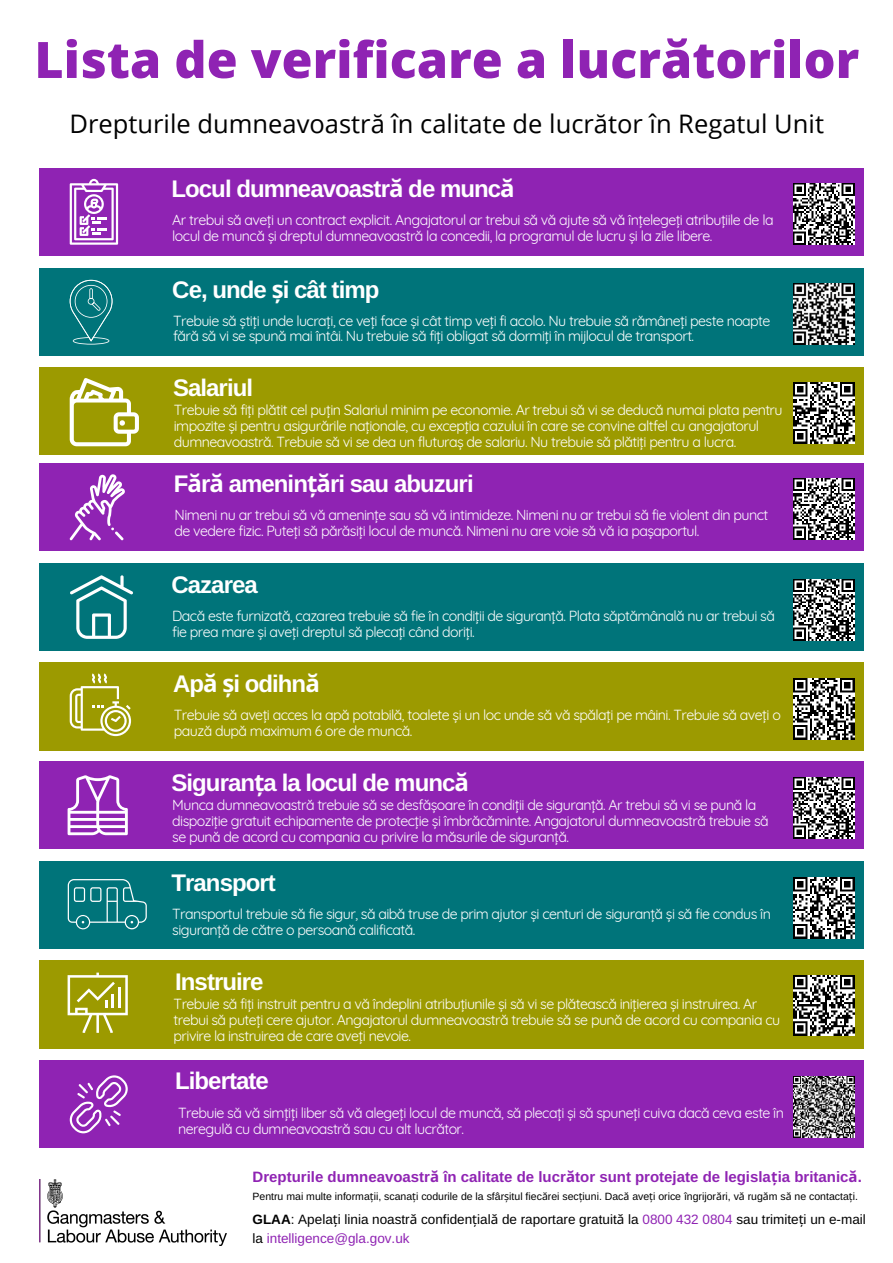
<style>
.page{position:relative;width:893px;height:1263px;background:#fff}
.page>*{position:absolute;margin:0;border:0;box-sizing:border-box;transform-origin:0 0}
.t1{font:800 50.25px "Open Sans";color:#8f23b3}
.t2{font:25.5px "Open Sans";color:#000}
.t3{font:700 24px "Arimo";letter-spacing:-.04em;color:#fff}
.t4{font:700 15px "Arimo";color:#8f23b3}
.t5{font:14.25px/15.8px "Quicksand";letter-spacing:-.04em;color:#fff}
.t6{font:13.5px "Arimo";color:#000}
.t7{font:13.5px "Arimo";color:#8f23b3}
.t8{font:10.5px "Arimo";color:#000}
.s1{font-family:"Noto Sans"}
.s2{font-weight:700}
.s3{color:#8f23b3}
.s4{color:#000}
</style>
<div class="page">
<div style="left:39px;top:268px;width:824px;height:87px;background:#00747a"></div>
<div style="left:39px;top:367px;width:824px;height:87px;background:#9c9a00"></div>
<div style="left:39px;top:168px;width:824px;height:88px;background:#8f23b3"></div>
<img style="left:39px;top:1179px;width:187px;height:66px">
<div style="left:39px;top:563px;width:824px;height:88px;background:#00747a"></div>
<div style="left:39px;top:662px;width:824px;height:88px;background:#9c9a00"></div>
<div style="left:39px;top:463px;width:824px;height:88px;background:#8f23b3"></div>
<div style="left:39px;top:861px;width:824px;height:88px;background:#00747a"></div>
<div style="left:39px;top:960px;width:824px;height:88px;background:#9c9a00"></div>
<div style="left:39px;top:761px;width:824px;height:88px;background:#8f23b3"></div>
<div style="left:39px;top:1060px;width:824px;height:88px;background:#8f23b3"></div>
<svg style="left:70px;top:179px;width:48px;height:66px"></svg>
<svg style="left:70px;top:280px;width:42px;height:65px"></svg>
<svg style="left:70px;top:378px;width:69px;height:68px"></svg>
<svg style="left:70px;top:474px;width:55px;height:66px"></svg>
<svg style="left:70px;top:575px;width:63px;height:64px"></svg>
<svg style="left:68px;top:775px;width:60px;height:60px"></svg>
<svg style="left:70px;top:1075px;width:58px;height:58px"></svg>
<svg style="left:70px;top:673px;width:61px;height:63px"></svg>
<svg style="left:68px;top:879px;width:79px;height:51px"></svg>
<svg style="left:68px;top:972px;width:60px;height:61px"></svg>
<hr style="left:111px;top:994px;width:3px;height:14px;background:#fff">
<hr style="left:118px;top:988px;width:2px;height:20px;background:#fff">
<img style="left:793px;top:878px;width:61px;height:60px">
<img style="left:793px;top:579px;width:62px;height:62px">
<img style="left:793px;top:382px;width:61px;height:61px">
<img style="left:793px;top:777px;width:61px;height:61px">
<img style="left:793px;top:679px;width:61px;height:60px">
<img style="left:793px;top:975px;width:61px;height:61px">
<img style="left:793px;top:478px;width:62px;height:62px">
<img style="left:793px;top:184px;width:61px;height:60px">
<img style="left:793px;top:1077px;width:61px;height:60px">
<img style="left:793px;top:283px;width:62px;height:62px">
<p class="t1" style="left:34px;top:24px;width:826px">Lista de verificare a lucrătorilor</p>
<p class="t2" style="left:70px;top:106px;width:756px">Drepturile dumneavoastră în calitate de lucrător în Regatul Unit</p>
<p class="t3" style="left:171px;top:175px;width:345px">Locul dumneavoastr<span class="s1">ă</span> de munc<span class="s1">ă</span></p>
<p class="t5" style="left:172px;top:212px;width:603px">Ar trebui să aveți un contract explicit. Angajatorul ar trebui să vă ajute să vă înțelegeți atribuțiile de la locul de muncă și dreptul dumneavoastră la concedii, la programul de lucru și la zile libere.</p>
<p class="t3" style="left:172px;top:276px;width:209px">Ce, unde <span class="s1">ș</span>i cât timp</p>
<p class="t5" style="left:173px;top:312px;width:599px">Trebuie să știți unde lucrați, ce veți face și cât timp veți fi acolo. Nu trebuie să rămâneți peste noapte fără să vi se spună mai întâi. Nu trebuie să fiți obligat să dormiți în mijlocul de transport.</p>
<p class="t3" style="left:173px;top:374px;width:81px">Salariul</p>
<p class="t5" style="left:174px;top:402px;width:610px">Trebuie să fiți plătit cel puțin Salariul minim pe economie. Ar trebui să vi se deducă numai plata pentru impozite și pentru asigurările naționale, cu excepția cazului în care se convine altfel cu angajatorul dumneavoastră. Trebuie să vi se dea un fluturaș de salariu. Nu trebuie să plătiți pentru a lucra.</p>
<p class="t3" style="left:174px;top:470px;width:301px">F<span class="s1">ă</span>r<span class="s1">ă</span> amenin<span class="s1">ță</span>ri sau abuzuri</p>
<p class="t5" style="left:175px;top:507px;width:595px">Nimeni nu ar trebui să vă amenințe sau să vă intimideze. Nimeni nu ar trebui să fie violent din punct de vedere fizic. Puteți să părăsiți locul de muncă. Nimeni nu are voie să vă ia pașaportul.</p>
<p class="t3" style="left:171px;top:571px;width:88px">Cazarea</p>
<p class="t5" style="left:172px;top:608px;width:604px">Dacă este furnizată, cazarea trebuie să fie în condiții de siguranță. Plata săptămânală nu ar trebui să fie prea mare și aveți dreptul să plecați când doriți.</p>
<p class="t3" style="left:173px;top:670px;width:148px">Ap<span class="s1">ă ș</span>i odihn<span class="s1">ă</span></p>
<p class="t5" style="left:174px;top:707px;width:608px">Trebuie să aveți acces la apă potabilă, toalete și un loc unde să vă spălați pe mâini. Trebuie să aveți o pauză după maximum 6 ore de muncă.</p>
<p class="t3" style="left:171px;top:769px;width:299px">Siguran<span class="s1">ț</span>a la locul de munc<span class="s1">ă</span></p>
<p class="t5" style="left:172px;top:797px;width:598px">Munca dumneavoastră trebuie să se desfășoare în condiții de siguranță. Ar trebui să vi se pună la dispoziție gratuit echipamente de protecție și îmbrăcăminte. Angajatorul dumneavoastră trebuie să</p>
<p class="t5" style="left:172px;top:828px;width:398px">se pună de acord cu compania cu privire la măsurile de siguranță.</p>
<p class="t3" style="left:171px;top:869px;width:106px">Transport</p>
<p class="t5" style="left:172px;top:906px;width:600px">Transportul trebuie să fie sigur, să aibă truse de prim ajutor și centuri de siguranță și să fie condus în siguranță de către o persoană calificată.</p>
<p class="t3" style="left:175px;top:968px;width:90px">Instruire</p>
<p class="t5" style="left:174px;top:996px;width:608px">Trebuie să fiți instruit pentru a vă îndeplini atribuțiunile și să vi se plătească inițierea și instruirea. Ar trebui să puteți cere ajutor. Angajatorul dumneavoastră trebuie să se pună de acord cu compania cu privire la instruirea de care aveți nevoie.</p>
<p class="t3" style="left:175px;top:1068px;width:95px">Libertate</p>
<p class="t5" style="left:178px;top:1104px;width:607px">Trebuie să vă simțiți liber să vă alegeți locul de muncă, să plecați și să spuneți cuiva dacă ceva este în neregulă cu dumneavoastră sau cu alt lucrător.</p>
<p class="t4" style="left:252px;top:1168px;width:611px">Drepturile dumneavoastr<span class="s1">ă</span> în calitate de lucr<span class="s1">ă</span>tor sunt protejate de legisla<span class="s1">ț</span>ia britanic<span class="s1">ă</span>.</p>
<p class="t8" style="left:252px;top:1190px;width:607px">Pentru mai multe informa<span class="s1">ț</span>ii, scana<span class="s1">ț</span>i codurile de la sfâr<span class="s1">ș</span>itul fiec<span class="s1">ă</span>rei sec<span class="s1">ț</span>iuni. Dac<span class="s1">ă</span> ave<span class="s1">ț</span>i orice îngrijor<span class="s1">ă</span>ri, v<span class="s1">ă</span> rug<span class="s1">ă</span>m s<span class="s1">ă</span> ne contacta<span class="s1">ț</span>i.</p>
<p class="t6" style="left:252px;top:1212px;width:615px"><span class="s2">GLAA</span>: Apela<span class="s1">ț</span>i linia noastr<span class="s1">ă</span> confiden<span class="s1">ț</span>ial<span class="s1">ă</span> de raportare gratuit<span class="s1">ă</span> la <span class="s3">0800 432 0804</span> sau trimite<span class="s1">ț</span>i un e-mail</p>
<p class="t7" style="left:252px;top:1231px;width:159px"><span class="s4">la</span> intelligence@gla.gov.uk</p>
</div>
